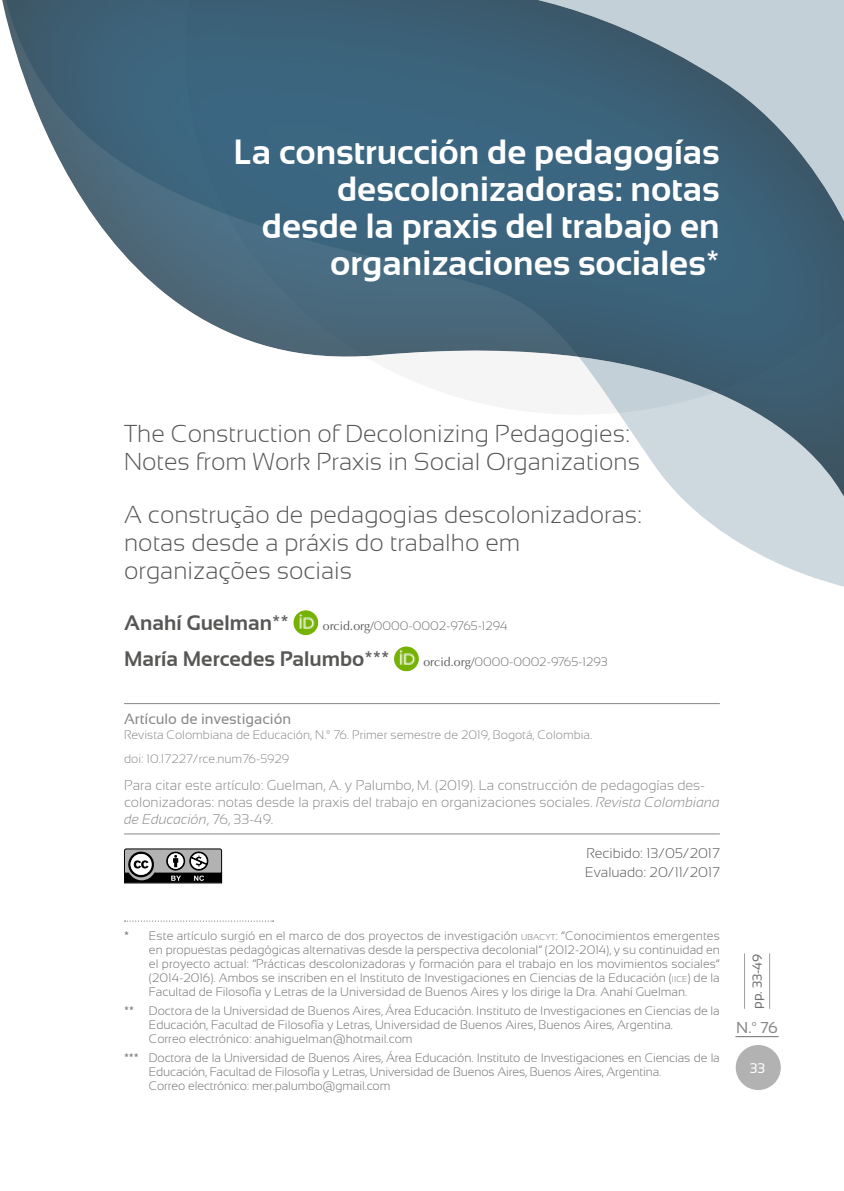
<style>
.page{position:relative;width:844px;height:1191px;background:#fff}
.page>*{position:absolute;margin:0;border:0;box-sizing:border-box;transform-origin:0 0}
.t1{font:700 35px/36.8px "Sansation";color:#fff;text-align:right}
.t2{font:300 24.5px/28px "Sansation";color:#575756}
.t3{font:700 21px "Sansation";color:#575756}
.t4{font:15.75px "Sansation";color:#878787}
.t5{font:14.88px "Sansation";color:#878787}
.t6{font:300 14px/16.8px "Sansation";color:#878787}
.t7{font:300 14px/19.2px "Sansation";color:#575756}
.t8{font:14px "Sansation";color:#fff}
.t9{font:13.12px "Sansation";color:#706f6f}
.t10{font:300 12.25px/14px "Sansation";color:#706f6f}
.t11{font:300 12.25px/24.7px "Sansation";color:#878787}
.s1{font-family:"Optima LT Std";font-weight:400;color:#575756}
.s2{font-style:italic}
.s3{font-size:8.58px}
</style>
<div class="page">
<hr style="left:735px;top:1036px;width:43px;height:1px;background:#706f6f">
<div style="left:735px;top:1045px;width:45px;height:45px;background:#b3b2b2;border-radius:50%"></div>
<svg style="left:747px;top:547px;width:96px;height:40px;fill:#cdd8df"></svg>
<div style="left:0;top:0;width:843px;height:547px;background:#000;opacity:.75"></div>
<hr style="left:744px;top:953px;width:1px;height:55px;background:#9d9d9c">
<hr style="left:769px;top:953px;width:1px;height:55px;background:#9d9d9c">
<hr style="left:124px;top:703px;width:595px;height:1px;background:#878787">
<hr style="left:124px;top:833px;width:595px;height:1px;background:#878787">
<img style="left:293px;top:610px;width:25px;height:25px;border-radius:12px">
<img style="left:394px;top:646px;width:25px;height:25px;border-radius:12px">
<svg style="left:124px;top:920px;width:149px;height:1px"></svg>
<svg style="left:124px;top:848px;width:98px;height:35px;background:#757575"></svg>
<h1 class="t1" style="left:233px;top:134px;width:487px">La construcción de pedagogías descolonizadoras: notas desde la praxis del trabajo en organizaciones sociales*</h1>
<h2 class="t2" style="left:124px;top:420px;width:517px">The Construction of Decolonizing Pedagogies:<br>Notes from Work Praxis in Social Organizations</h2>
<h2 class="t2" style="left:124px;top:500px;width:519px">A construção de pedagogias descolonizadoras: notas desde a práxis do trabalho em organizações sociais</h2>
<h3 class="t3" style="left:124px;top:611px;width:166px">Anahí Guelman**</h3>
<p class="t10" style="left:323px;top:619px;width:186px"><span class="s1">orcid.org/</span>0000-0002-9765-1294</p>
<h3 class="t3" style="left:124px;top:647px;width:267px">María Mercedes Palumbo***</h3>
<p class="t10" style="left:423px;top:655px;width:186px"><span class="s1">orcid.org/</span>0000-0002-9765-1293</p>
<p class="t5" style="left:124px;top:710px;width:168px">Artículo de investigación</p>
<p class="t11" style="left:124px;top:722px;width:469px">Revista Colombiana de Educación, N.º 76. Primer semestre de 2019, Bogotá, Colombia. doi: 10.17227/rce.num76-5929</p>
<p class="t6" style="left:124px;top:776px;width:597px">Para citar este artículo: Guelman, A. y Palumbo, M. (2019). La construcción de pedagogías des&shy;colonizadoras: notas desde la praxis del trabajo en organizaciones sociales. <span class="s2">Revista Colombiana de Educación</span>, 76, 33-49.</p>
<p class="t7" style="left:585px;top:843px;width:136px">Recibido: 13/05/2017<br>Evaluado: 20/11/2017</p>
<p class="t10" style="left:149px;top:928px;width:572px;text-align:justify;text-indent:-25px">* Este artículo surgió en el marco de dos proyectos de investigación <span class="s3">UBACYT</span>: “Conocimientos emergentes en propuestas pedagógicas alternativas desde la perspectiva decolonial” (2012-2014), y su continuidad en el proyecto actual: “Prácticas descolonizadoras y formación para el trabajo en los movimientos sociales” (2014-2016). Ambos se inscriben en el Instituto de Investigaciones en Ciencias de la Educación (<span class="s3">IICE</span>) de la Facultad de Filosofía y Letras de la Universidad de Buenos Aires y los dirige la Dra. Anahí Guelman.</p>
<p class="t10" style="left:149px;top:1003px;width:572px;text-indent:-25px">** Doctora de la Universidad de Buenos Aires, Área Educación. Instituto de Investigaciones en Ciencias de la<br>Educación, Facultad de Filosofía y Letras, Universidad de Buenos Aires, Buenos Aires, Argentina.<br>Correo electrónico: anahiguelman@hotmail.com</p>
<p class="t10" style="left:149px;top:1050px;width:572px;text-indent:-25px">*** Doctora de la Universidad de Buenos Aires, Área Educación. Instituto de Investigaciones en Ciencias de la<br>Educación, Facultad de Filosofía y Letras, Universidad de Buenos Aires, Buenos Aires, Argentina.<br>Correo electrónico: mer.palumbo@gmail.com</p>
<p class="t9" style="left:749px;top:1008px;width:56px;rotate:-90deg">pp. 33-49</p>
<p class="t4" style="left:736px;top:1018px;width:43px">N.º 76</p>
<p class="t8" style="left:749px;top:1060px;width:17px">33</p>
</div>
